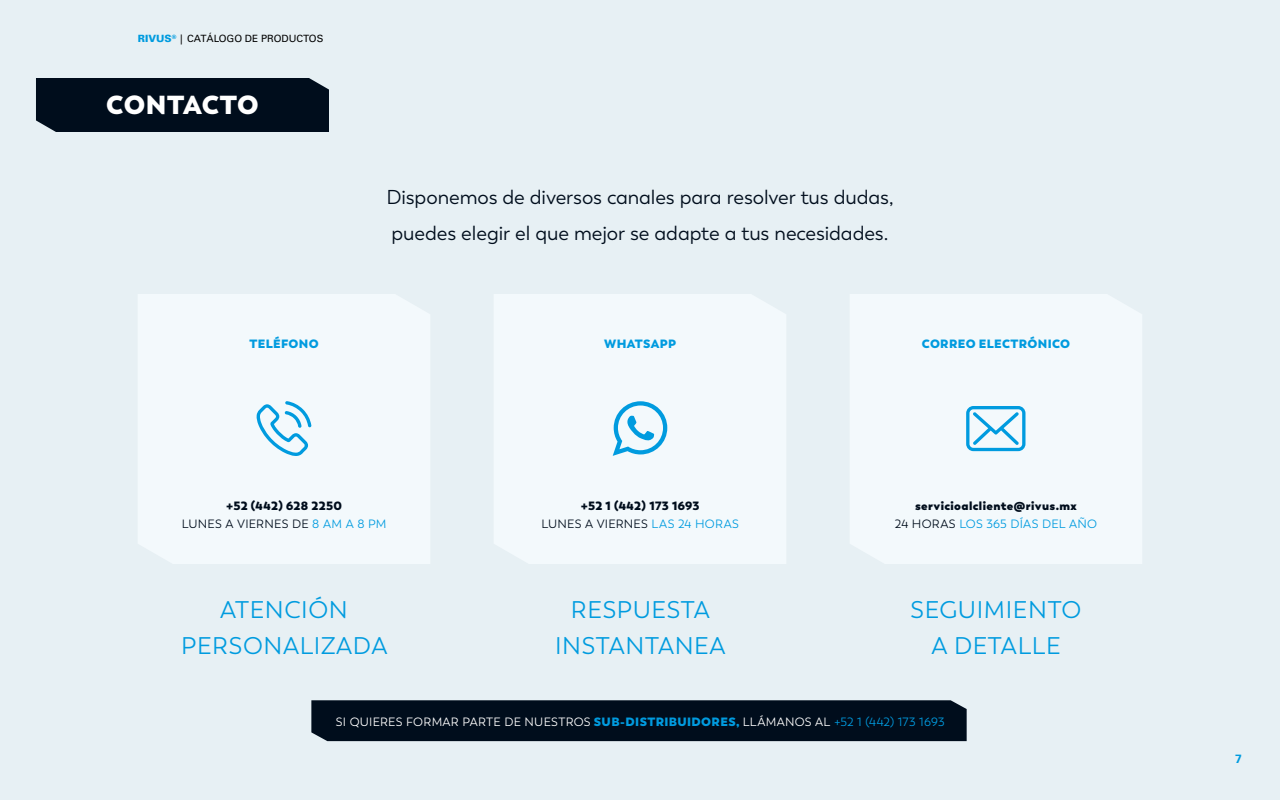
<style>
.page{position:relative;width:1280px;height:800px;background:#e7f0f4}
.page>*{position:absolute;margin:0;border:0;box-sizing:border-box;transform-origin:0 0}
.t1{font:800 26px "Trenda";letter-spacing:.005em;color:#fff}
.t2{font:24px/36px "Trenda";letter-spacing:.025em;color:#009bdf;text-align:center}
.t3{font:20px/36px "Trenda";letter-spacing:-.005em;color:#000d1c}
.t4{font:800 12px/18px "Trenda";letter-spacing:.03em;color:#000d1c;text-align:center}
.t5{font:12px "Trenda";letter-spacing:.02em;color:#fff}
.t6{font:800 12px "Trenda";letter-spacing:.025em;color:#009bdf}
.t7{font:700 12px "Univers";color:#009bdf}
.t8{font:10px "Univers";color:#000}
.s1{font-weight:900;color:#009bdf}
.s2{font-weight:400}
.s3{font-weight:400;color:#009bdf}
.s4{font-weight:800;color:#009bdf}
.s5{color:#009bdf}
</style>
<div class="page">
<div style="left:311px;top:700px;width:656px;height:41px;background:#000d1c"></div>
<div style="left:36px;top:78px;width:293px;height:54px;background:#000d1c"></div>
<div style="left:138px;top:294px;width:292px;height:270px;background:#f3f9fc"></div>
<div style="left:494px;top:294px;width:292px;height:270px;background:#f3f9fc"></div>
<div style="left:850px;top:294px;width:292px;height:270px;background:#f3f9fc"></div>
<svg style="left:256px;top:401px;width:55px;height:55px"></svg>
<svg style="left:613px;top:401px;width:54px;height:55px"></svg>
<svg style="left:966px;top:406px;width:60px;height:45px"></svg>
<p class="t8" style="left:138px;top:33px;width:187px"><span class="s1">RIVUS</span><sup>®</sup> | CATÁLOGO DE PRODUCTOS</p>
<h1 class="t1" style="left:106px;top:88px;width:154px">CONTACTO</h1>
<p class="t6" style="left:250px;top:336px;width:71px">TELÉFONO</p>
<h3 class="t3" style="left:386px;top:179px;width:509px">Disponemos de diversos canales para resolver tus dudas, puedes elegir el que mejor se adapte a tus necesidades.</h3>
<p class="t6" style="left:604px;top:336px;width:73px">WHATSAPP</p>
<p class="t6" style="left:922px;top:336px;width:150px">CORREO ELECTRÓNICO</p>
<p class="t4" style="left:182px;top:497px;width:206px">+52 (442) 628 2250<br><span class="s2">LUNES A VIERNES DE</span> <span class="s3">8 AM A 8 PM</span></p>
<p class="t4" style="left:541px;top:497px;width:199px">+52 1 (442) 173 1693<br><span class="s2">LUNES A VIERNES</span> <span class="s3">LAS 24 HORAS</span></p>
<p class="t4" style="left:895px;top:497px;width:204px">servicioalcliente@rivus.mx<br><span class="s2">24 HORAS</span> <span class="s3">LOS 365 DÍAS DEL AÑO</span></p>
<h2 class="t2" style="left:181px;top:592px;width:208px">ATENCIÓN<br>PERSONALIZADA</h2>
<h2 class="t2" style="left:555px;top:592px;width:172px">RESPUESTA<br>INSTANTANEA</h2>
<h2 class="t2" style="left:911px;top:592px;width:172px">SEGUIMIENTO<br>A DETALLE</h2>
<p class="t5" style="left:336px;top:715px;width:610px">SI QUIERES FORMAR PARTE DE NUESTROS <span class="s4">SUB-DISTRIBUIDORES,</span> LLÁMANOS AL <span class="s5">+52 1 (442) 173 1693</span></p>
<p class="t7" style="left:1235px;top:752px;width:8px">7</p>
</div>
